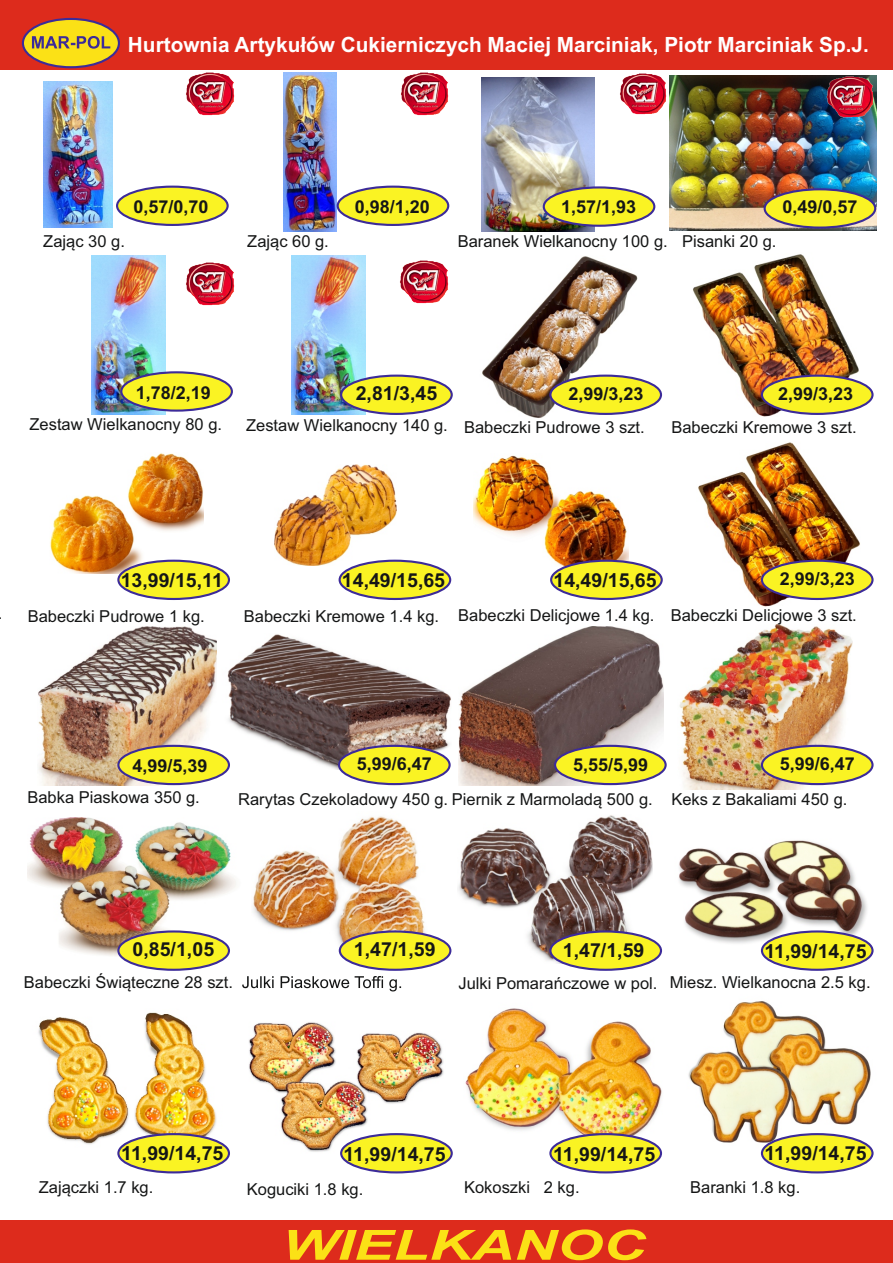
<style>
.page{position:relative;width:893px;height:1263px;background:#fff}
.page>*{position:absolute;margin:0;border:0;box-sizing:border-box;transform-origin:0 0}
.t1{font:italic 700 41.55px "Arial";color:#fbe116;scale:1.42 1}
.t2{font:700 21px "Arial";color:#fff}
.t3{font:700 19.35px "Arial";color:#151616}
.t4{font:700 17.7px "Arial";color:#151616}
.t5{font:16.5px "Arial";color:#151616}
</style>
<div class="page">
<img style="left:38px;top:1012px;width:192px;height:138px">
<img style="left:249px;top:1022px;width:198px;height:135px">
<img style="left:452px;top:1008px;width:211px;height:149px">
<img style="left:688px;top:1001px;width:183px;height:146px">
<img style="left:679px;top:840px;width:188px;height:111px">
<img style="left:253px;top:816px;width:174px;height:149px">
<img style="left:458px;top:815px;width:195px;height:148px">
<img style="left:27px;top:817px;width:209px;height:139px">
<img style="left:679px;top:624px;width:173px;height:166px">
<img style="left:38px;top:627px;width:178px;height:158px">
<img style="left:459px;top:627px;width:204px;height:158px">
<img style="left:222px;top:634px;width:229px;height:135px">
<img style="left:482px;top:256px;width:155px;height:162px">
<img style="left:693px;top:254px;width:167px;height:163px">
<img style="left:698px;top:442px;width:162px;height:165px">
<img style="left:274px;top:464px;width:122px;height:101px">
<img style="left:473px;top:455px;width:156px;height:118px">
<img style="left:50px;top:453px;width:154px;height:120px">
<img style="left:669px;top:75px;width:207px;height:155px">
<img style="left:291px;top:255px;width:74px;height:159px">
<svg style="left:242px;top:976px;width:159px;height:15px"></svg>
<div style="left:0;top:1220px;width:893px;height:43px;background:#dd2b1c"></div>
<div style="left:0;top:0;width:893px;height:70px;background:#dd2b1c"></div>
<div style="left:22px;top:18px;width:98px;height:50px;background:#fbe116;border:2px solid #3c2b99;border-radius:50%"></div>
<svg style="left:32px;top:36px;width:78px;height:13px"></svg>
<div style="left:764px;top:188px;width:112px;height:41px;background:#faf323;border:2px solid #3c2b99;border-radius:50%"></div>
<div style="left:340px;top:375px;width:113px;height:40px;background:#faf323;border:2px solid #3c2b99;border-radius:50%"></div>
<div style="left:549px;top:375px;width:113px;height:40px;background:#faf323;border:2px solid #3c2b99;border-radius:50%"></div>
<div style="left:761px;top:375px;width:113px;height:40px;background:#faf323;border:2px solid #3c2b99;border-radius:50%"></div>
<div style="left:117px;top:560px;width:113px;height:40px;background:#faf323;border:2px solid #3c2b99;border-radius:50%"></div>
<div style="left:117px;top:745px;width:113px;height:40px;background:#faf323;border:2px solid #3c2b99;border-radius:50%"></div>
<div style="left:761px;top:745px;width:113px;height:40px;background:#faf323;border:2px solid #3c2b99;border-radius:50%"></div>
<div style="left:761px;top:930px;width:113px;height:41px;background:#faf323;border:2px solid #3c2b99;border-radius:50%"></div>
<div style="left:549px;top:930px;width:113px;height:41px;background:#faf323;border:2px solid #3c2b99;border-radius:50%"></div>
<div style="left:117px;top:930px;width:113px;height:41px;background:#faf323;border:2px solid #3c2b99;border-radius:50%"></div>
<div style="left:549px;top:1133px;width:113px;height:40px;background:#faf323;border:2px solid #3c2b99;border-radius:50%"></div>
<div style="left:761px;top:1133px;width:113px;height:40px;background:#faf323;border:2px solid #3c2b99;border-radius:50%"></div>
<div style="left:340px;top:1133px;width:113px;height:40px;background:#faf323;border:2px solid #3c2b99;border-radius:50%"></div>
<div style="left:117px;top:1133px;width:113px;height:40px;background:#faf323;border:2px solid #3c2b99;border-radius:50%"></div>
<div style="left:339px;top:560px;width:112px;height:40px;background:#faf323;border:2px solid #3c2b99;border-radius:50%"></div>
<div style="left:550px;top:560px;width:113px;height:40px;background:#faf323;border:2px solid #3c2b99;border-radius:50%"></div>
<div style="left:761px;top:560px;width:113px;height:40px;background:#faf323;border:2px solid #3c2b99;border-radius:50%"></div>
<div style="left:338px;top:745px;width:113px;height:40px;background:#faf323;border:2px solid #3c2b99;border-radius:50%"></div>
<div style="left:554px;top:745px;width:113px;height:40px;background:#faf323;border:2px solid #3c2b99;border-radius:50%"></div>
<div style="left:339px;top:930px;width:112px;height:41px;background:#faf323;border:2px solid #3c2b99;border-radius:50%"></div>
<img style="left:44px;top:81px;width:69px;height:147px">
<img style="left:283px;top:72px;width:53px;height:160px">
<img style="left:401px;top:73px;width:48px;height:43px">
<img style="left:186px;top:72px;width:48px;height:44px">
<div style="left:116px;top:186px;width:113px;height:40px;background:#faf323;border:2px solid #3c2b99;border-radius:50%"></div>
<div style="left:337px;top:186px;width:112px;height:40px;background:#faf323;border:2px solid #3c2b99;border-radius:50%"></div>
<img style="left:482px;top:78px;width:112px;height:153px">
<img style="left:620px;top:73px;width:46px;height:42px">
<div style="left:543px;top:186px;width:112px;height:41px;background:#faf323;border:2px solid #3c2b99;border-radius:50%"></div>
<img style="left:92px;top:255px;width:74px;height:159px">
<img style="left:827px;top:76px;width:46px;height:42px">
<div style="left:120px;top:371px;width:113px;height:41px;background:#faf323;border:2px solid #3c2b99;border-radius:50%"></div>
<img style="left:186px;top:262px;width:48px;height:44px">
<img style="left:400px;top:260px;width:48px;height:44px">
<p class="t2" style="left:128px;top:36px;width:742px">Hurtownia Artykułów Cukierniczych Maciej Marciniak, Piotr Marciniak Sp.J.</p>
<p class="t4" style="left:134px;top:200px;width:77px">0,57/0,70</p>
<p class="t4" style="left:355px;top:200px;width:77px">0,98/1,20</p>
<p class="t5" style="left:43px;top:235px;width:83px">Zając 30 g.</p>
<p class="t5" style="left:247px;top:235px;width:83px">Zając 60 g.</p>
<p class="t4" style="left:561px;top:200px;width:77px">1,57/1,93</p>
<p class="t5" style="left:458px;top:235px;width:212px">Baranek Wielkanocny 100 g.</p>
<p class="t5" style="left:682px;top:235px;width:96px">Pisanki 20 g.</p>
<p class="t4" style="left:782px;top:201px;width:77px">0,49/0,57</p>
<p class="t4" style="left:136px;top:386px;width:77px">1,78/2,19</p>
<p class="t5" style="left:30px;top:418px;width:194px">Zestaw Wielkanocny 80 g.</p>
<p class="t5" style="left:246px;top:419px;width:400px">Zestaw Wielkanocny 140 g. Babeczki Pudrowe 3 szt.</p>
<p class="t3" style="left:356px;top:386px;width:83px">2,81/3,45</p>
<p class="t4" style="left:568px;top:387px;width:77px">2,99/3,23</p>
<p class="t4" style="left:778px;top:387px;width:77px">2,99/3,23</p>
<p class="t5" style="left:671px;top:421px;width:187px">Babeczki Kremowe 3 szt.</p>
<p class="t3" style="left:121px;top:573px;width:104px">13,99/15,11</p>
<p class="t5" style="left:28px;top:610px;width:178px">Babeczki Pudrowe 1 kg.</p>
<p class="t3" style="left:342px;top:573px;width:105px">14,49/15,65</p>
<p class="t3" style="left:553px;top:573px;width:105px">14,49/15,65</p>
<p class="t4" style="left:780px;top:572px;width:77px">2,99/3,23</p>
<p class="t5" style="left:244px;top:610px;width:197px">Babeczki Kremowe 1.4 kg.</p>
<p class="t5" style="left:458px;top:608px;width:198px">Babeczki Delicjowe 1.4 kg.</p>
<p class="t5" style="left:671px;top:608px;width:188px">Babeczki Delicjowe 3 szt.</p>
<p class="t4" style="left:133px;top:759px;width:77px">4,99/5,39</p>
<p class="t5" style="left:27px;top:791px;width:174px">Babka Piaskowa 350 g.</p>
<p class="t4" style="left:357px;top:757px;width:77px">5,99/6,47</p>
<p class="t4" style="left:573px;top:758px;width:77px">5,55/5,99</p>
<p class="t4" style="left:780px;top:757px;width:77px">5,99/6,47</p>
<p class="t5" style="left:238px;top:793px;width:611px">Rarytas Czekoladowy 450 g. Piernik z Marmoladą 500 g. Keks z Bakaliami 450 g.</p>
<p class="t3" style="left:132px;top:942px;width:83px">0,85/1,05</p>
<p class="t3" style="left:563px;top:942px;width:83px">1,47/1,59</p>
<p class="t3" style="left:764px;top:944px;width:104px">11,99/14,75</p>
<p class="t3" style="left:354px;top:942px;width:83px">1,47/1,59</p>
<p class="t5" style="left:24px;top:975px;width:211px">Babeczki Świąteczne 28 szt.</p>
<p class="t5" style="left:458px;top:976px;width:200px">Julki Pomarańczowe w pol.</p>
<p class="t5" style="left:670px;top:976px;width:202px">Miesz. Wielkanocna 2.5 kg.</p>
<p class="t3" style="left:121px;top:1146px;width:104px">11,99/14,75</p>
<p class="t3" style="left:343px;top:1147px;width:104px">11,99/14,75</p>
<p class="t3" style="left:553px;top:1147px;width:104px">11,99/14,75</p>
<p class="t3" style="left:764px;top:1145px;width:104px">11,99/14,75</p>
<p class="t5" style="left:464px;top:1181px;width:117px">Kokoszki 2 kg.</p>
<p class="t5" style="left:690px;top:1181px;width:112px">Baranki 1.8 kg.</p>
<p class="t5" style="left:39px;top:1181px;width:116px">Zajączki 1.7 kg.</p>
<p class="t5" style="left:247px;top:1183px;width:118px">Koguciki 1.8 kg.</p>
<h1 class="t1" style="left:282px;top:1229px;width:257px">WIELKANOC</h1>
</div>
